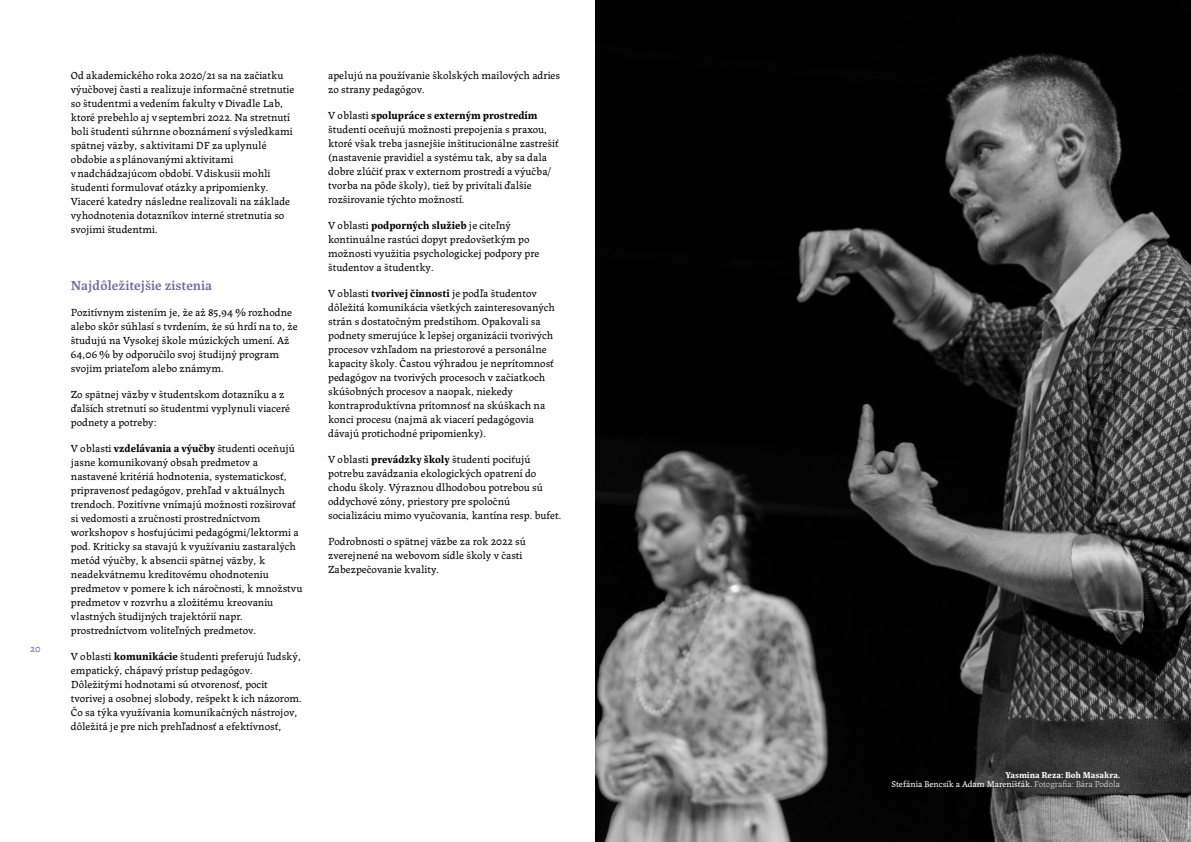
<style>
.page{position:relative;width:1191px;height:842px;background:#fff}
.page>*{position:absolute;margin:0;border:0;box-sizing:border-box;transform-origin:0 0}
.t1{font:600 14px "Labrada";color:#7368a3}
.t2{font:11px/14px "Labrada";color:#000}
.t3{font:10px "Labrada";color:#7368a3}
.t4{font:9px/9px "Labrada";color:#fff;text-align:right}
.s1{font-weight:700}
.s2{font-weight:300}
</style>
<div class="page">
<img style="left:595px;top:0;width:596px;height:842px">
<p class="t3" style="left:30px;top:641px;width:12px">20</p>
<p class="t2" style="left:71px;top:68px;width:225px">Od akademického roka 2020/21 sa na začiatku výučbovej časti a realizuje informačné stretnutie so študentmi avedením fakulty vDivadle Lab, ktoré prebehlo aj vseptembri 2022. Na stretnutí boli študenti súhrnne oboznámení svýsledkami spätnej väzby, saktivitami DF za uplynulé obdobie asplánovanými aktivitami vnadchádzajúcom období. Vdiskusii mohli študenti formulovať otázky apripomienky.<br>Viaceré katedry následne realizovali na základe vyhodnotenia dotazníkov interné stretnutia so svojimi študentmi.</p>
<p class="t1" style="left:71px;top:274px;width:143px">Najdôležitejšie zistenia</p>
<p class="t2" style="left:71px;top:305px;width:228px">Pozitívnym zistením je, že až 85,94 % rozhodne alebo skôr súhlasí s tvrdením, že sú hrdí na to, že študujú na Vysokej škole múzických umení. Až 64,06 % by odporučilo svoj študijný program svojim priateľom alebo známym.</p>
<p class="t2" style="left:71px;top:387px;width:221px">Zo spätnej väzby v študentskom dotazníku a z ďalších stretnutí so študentmi vyplynuli viaceré podnety a potreby:</p>
<p class="t2" style="left:71px;top:441px;width:233px">V oblasti <span class="s1">vzdelávania a výučby</span> študenti oceňujú jasne komunikovaný obsah predmetov a nastavené kritériá hodnotenia, systematickosť, pripravenosť pedagógov, prehľad v aktuálnych trendoch. Pozitívne vnímajú možnosti rozširovať si vedomosti a zručnosti prostredníctvom workshopov s hosťujúcimi pedagógmi/lektormi a pod. Kriticky sa stavajú k využívaniu zastaralých metód výučby, k absencii spätnej väzby, k neadekvátnemu kreditovému ohodnoteniu predmetov v pomere k ich náročnosti, k množstvu predmetov v rozvrhu a zložitému kreovaniu vlastných študijných trajektórií napr. prostredníctvom voliteľných predmetov.</p>
<p class="t2" style="left:71px;top:649px;width:232px">V oblasti <span class="s1">komunikácie</span> študenti preferujú ľudský, empatický, chápavý prístup pedagógov.<br>Dôležitými hodnotami sú otvorenosť, pocit tvorivej a osobnej slobody, rešpekt k ich názorom.<br>Čo sa týka využívania komunikačných nástrojov, dôležitá je pre nich prehľadnosť a efektívnosť,</p>
<p class="t2" style="left:328px;top:68px;width:233px">apelujú na používanie školských mailových adries zo strany pedagógov.</p>
<p class="t2" style="left:328px;top:108px;width:232px">V oblasti <span class="s1">spolupráce s externým prostredím </span>študenti oceňujú možnosti prepojenia s praxou, ktoré však treba jasnejšie inštitucionálne zastrešiť (nastavenie pravidiel a systému tak, aby sa dala dobre zlúčiť prax v externom prostredí a výučba/ tvorba na pôde školy), tiež by privítali ďalšie rozširovanie týchto možností.</p>
<p class="t2" style="left:328px;top:218px;width:213px">V oblasti <span class="s1">podporných služieb</span> je citeľný kontinuálne rastúci dopyt predovšetkým po možnosti využitia psychologickej podpory pre študentov a študentky.</p>
<p class="t2" style="left:328px;top:286px;width:228px">V oblasti <span class="s1">tvorivej činnosti</span> je podľa študentov dôležitá komunikácia všetkých zainteresovaných strán s dostatočným predstihom. Opakovali sa podnety smerujúce k lepšej organizácii tvorivých procesov vzhľadom na priestorové a personálne kapacity školy. Častou výhradou je neprítomnosť pedagógov na tvorivých procesoch v začiatkoch skúšobných procesov a naopak, niekedy kontraproduktívna prítomnosť na skúškach na konci procesu (najmä ak viacerí pedagógovia dávajú protichodné pripomienky).</p>
<p class="t2" style="left:328px;top:452px;width:235px">V oblasti <span class="s1">prevádzky školy</span> študenti pociťujú potrebu zavádzania ekologických opatrení do chodu školy. Výraznou dlhodobou potrebou sú oddychové zóny, priestory pre spoločnú socializáciu mimo vyučovania, kantína resp. bufet.</p>
<p class="t2" style="left:328px;top:534px;width:199px">Podrobnosti o spätnej väzbe za rok 2022 sú zverejnené na webovom sídle školy v časti<br>Zabezpečovanie kvality.</p>
<p class="t4" style="left:891px;top:770px;width:230px"><span class="s1">Yasmina Reza: Boh Masakra.<br></span>Stefánia Bencsík a Adam Marenišťák. <span class="s2">Fotografia: Bára Podola</span></p>
</div>
